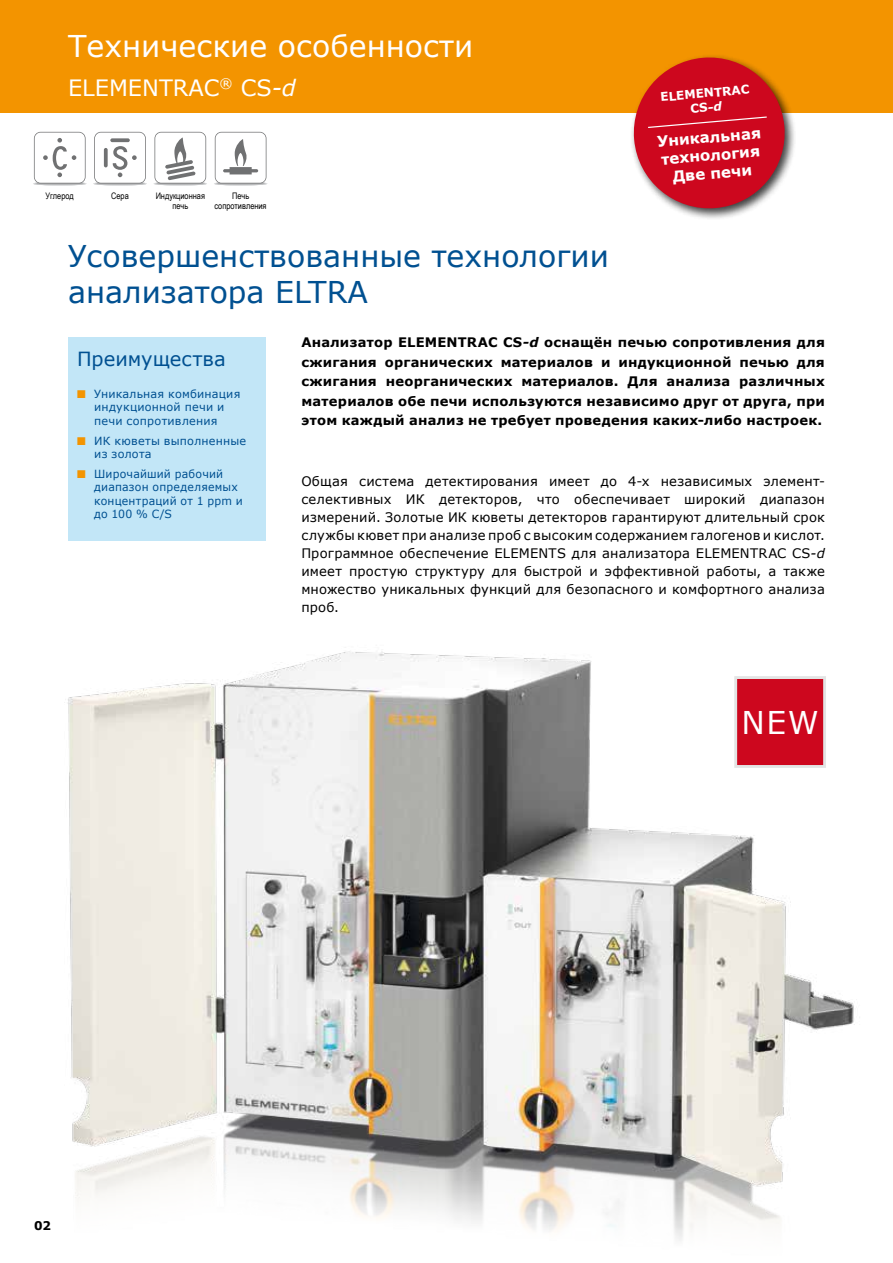
<style>
.page{position:relative;width:893px;height:1263px;background:#fff}
.page>*{position:absolute;margin:0;border:0;box-sizing:border-box;transform-origin:0 0}
.t1{font:31.35px "Verdana";color:#fff}
.t2{font:30px/36px "Verdana";color:#005091}
.t3{font:30px "Verdana";color:#fff}
.t4{font:22.5px "Verdana";color:#fff}
.t5{font:19.5px "Verdana";color:#005091}
.t6{font:700 15px/18px "Verdana";color:#fff;text-align:center}
.t7{font:13.2px/18px "Verdana";letter-spacing:.01em;color:#000;text-align:justify}
.t8{font:700 13.2px/19.5px "Verdana";letter-spacing:.015em;color:#000;text-align:justify}
.t9{font:700 12px/14.4px "Verdana";color:#fff;text-align:center}
.t10{font:700 12px "Verdana";color:#000}
.t11{font:11.25px/13.5px "Verdana";letter-spacing:.015em;color:#005091}
.t12{font:9px/10.8px "Arial Narrow";color:#000;text-align:center}
.s1{font-style:italic}
.s2{color:#f39400}
</style>
<div class="page">
<img style="left:68px;top:651px;width:787px;height:590px">
<div style="left:0;top:0;width:893px;height:112px;background:#f39400"></div>
<div style="left:68px;top:337px;width:197px;height:203px;background:#c2e6f7"></div>
<svg style="left:154px;top:182px;width:53px;height:4px"></svg>
<hr style="left:154px;top:182px;width:53px;height:3px;background:#eaeaeb;border-radius:50%">
<svg style="left:154px;top:132px;width:52px;height:53px"></svg>
<svg style="left:214px;top:182px;width:53px;height:4px"></svg>
<hr style="left:214px;top:182px;width:53px;height:3px;background:#e9eaea;border-radius:50%">
<hr style="left:215px;top:182px;width:52px;height:3px;background:#e6e6e7;border-radius:50%">
<svg style="left:215px;top:132px;width:51px;height:53px"></svg>
<hr style="left:33px;top:182px;width:54px;height:4px;background:#fbfbfb;border-radius:50%">
<svg style="left:33px;top:182px;width:53px;height:4px"></svg>
<hr style="left:33px;top:182px;width:53px;height:3px;background:#ebebec;border-radius:50%">
<svg style="left:34px;top:132px;width:52px;height:53px"></svg>
<hr style="left:93px;top:182px;width:54px;height:4px;background:#fafafb;border-radius:50%">
<svg style="left:94px;top:182px;width:53px;height:4px"></svg>
<hr style="left:94px;top:182px;width:53px;height:3px;background:#eeeeef;border-radius:50%">
<svg style="left:94px;top:132px;width:52px;height:53px"></svg>
<svg style="left:110px;top:138px;width:20px;height:4px"></svg>
<svg style="left:104px;top:148px;width:4px;height:19px"></svg>
<div style="left:630px;top:54px;width:167px;height:167px;background:#000;opacity:.75"></div>
<svg style="left:630px;top:54px;width:158px;height:158px"></svg>
<div style="left:736px;top:677px;width:89px;height:89px;background:#cd071e"></div>
<div style="left:734px;top:676px;width:92px;height:92px;border:3px solid #e3e4e4"></div>
<h2 class="t3" style="left:68px;top:25px;width:407px">Технические особенности</h2>
<h3 class="t4" style="left:68px;top:72px;width:229px">ELEMENTRAC<sup>®</sup> CS<span class="s1">-d</span></h3>
<p class="t12" style="left:46px;top:190px;width:30px">Углерод</p>
<p class="t12" style="left:111px;top:190px;width:19px">Сера</p>
<p class="t12" style="left:156px;top:190px;width:51px">Индукционная печь</p>
<p class="t12" style="left:215px;top:190px;width:54px">Печь сопротивления</p>
<h2 class="t2" style="left:68px;top:238px;width:542px">Усовершенствованные технологии анализатора ELTRA</h2>
<p class="t9" style="left:660px;top:89px;width:91px;rotate:-5deg">ELEMENTRAC<br>CS<span class="s1">-d</span></p>
<p class="t6" style="left:656px;top:132px;width:106px;rotate:-5deg">Уникальная технология<br>Две печи</p>
<h3 class="t5" style="left:77px;top:345px;width:150px">Преимущества</h3>
<p class="t11" style="left:77px;top:387px;width:165px;text-align:center"><span class="s2">■</span> Уникальная комбинация индукционной печи и<br>печи сопротивления</p>
<p class="t11" style="left:94px;top:434px;width:154px;text-indent:-17px"><span class="s2">■</span> ИК кюветы выполненные из золота</p>
<p class="t11" style="left:94px;top:467px;width:150px;text-indent:-17px"><span class="s2">■</span> Широчайший рабочий диапазон определяемых концентраций от 1 ppm и до 100 % C/S</p>
<p class="t8" style="left:301px;top:332px;width:525px">Анализатор ELEMENTRAC CS<span class="s1">-d</span> оснащён печью сопротивления для сжигания органических материалов и индукционной печью для сжигания неорганических материалов. Для анализа различных материалов обе печи используются независимо друг от друга, при этом каждый анализ не требует проведения каких-либо настроек.</p>
<p class="t7" style="left:301px;top:472px;width:525px">Общая система детектирования имеет до 4-х независимых элемент&shy;селективных ИК детекторов, что обеспечивает широкий диапазон измерений. Золотые ИК кюветы детекторов гарантируют длительный срок службы кювет при анализе проб с высоким содержанием галогенов и кислот.<br>Программное обеспечение ELEMENTS для анализатора ELEMENTRAC CS<span class="s1">-d </span>имеет простую структуру для быстрой и эффективной работы, а также множество уникальных функций для безопасного и комфортного анализа проб.</p>
<h1 class="t1" style="left:741px;top:701px;width:79px">NEW</h1>
<p class="t10" style="left:34px;top:1217px;width:19px">02</p>
</div>
